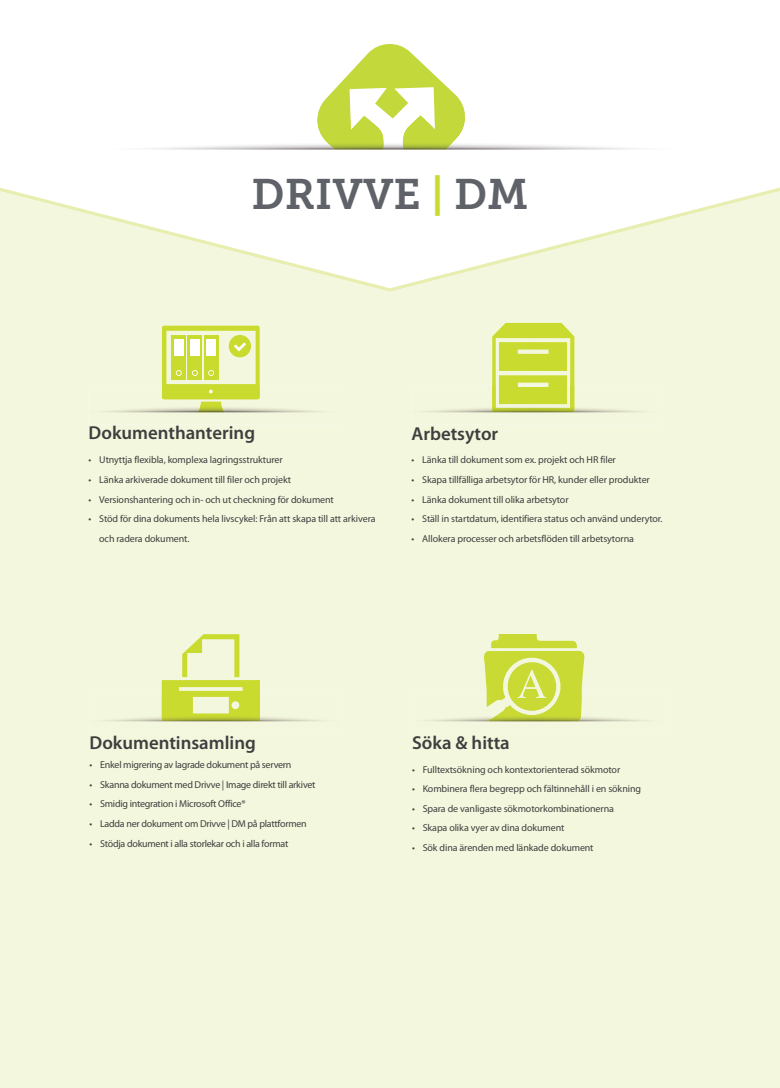
<style>
.page{position:relative;width:780px;height:1088px;background:#fff}
.page>*{position:absolute;margin:0;border:0;box-sizing:border-box;transform-origin:0 0}
.t1{font:42.5px "Museo Slab 700";color:#5f6369}
.t2{font:600 18.75px "Myriad Pro";color:#3e3e3f}
.t3{font:10px/19.6px "Myriad Pro";letter-spacing:-.01em;color:#3e3e3f}
.s1{color:#cadb2f}
</style>
<div class="page">
<div style="left:0;top:191px;width:780px;height:897px;background:#f3f7dd"></div>
<svg style="left:317px;top:44px;width:148px;height:74px"></svg>
<img style="left:317px;top:118px;width:148px;height:31px">
<svg style="left:492px;top:323px;width:82px;height:62px;background:#d4e15a"></svg>
<img style="left:411px;top:385px;width:251px;height:39px">
<img style="left:492px;top:385px;width:82px;height:27px">
<img style="left:499px;top:385px;width:68px;height:19px">
<img style="left:89px;top:385px;width:252px;height:39px">
<svg style="left:162px;top:326px;width:98px;height:86px;background:#dce783"></svg>
<img style="left:197px;top:402px;width:27px;height:10px">
<svg style="left:483px;top:634px;width:102px;height:60px;background:#d4e161"></svg>
<img style="left:413px;top:694px;width:252px;height:39px">
<img style="left:486px;top:694px;width:95px;height:27px">
<svg style="left:162px;top:634px;width:98px;height:60px;background:#e6eea8"></svg>
<img style="left:91px;top:694px;width:252px;height:39px">
<img style="left:162px;top:694px;width:98px;height:27px">
<h1 class="t1" style="left:251px;top:170px;width:278px">DRIVVE <span class="s1">|</span> DM</h1>
<h2 class="t2" style="left:89px;top:423px;width:168px">Dokumenthantering</h2>
<p class="t3" style="left:89px;top:450px;width:196px">• Utnyttja flexibla, komplexa lagringsstrukturer</p>
<p class="t3" style="left:89px;top:470px;width:204px">• Länka arkiverade dokument till filer och projekt</p>
<p class="t3" style="left:89px;top:489px;width:247px">• Versionshantering och in- och ut checkning för dokument</p>
<p class="t3" style="left:99px;top:509px;width:278px;text-indent:-11px">• Stöd för dina dokuments hela livscykel: Från att skapa till att arkivera och radera dokument.</p>
<h2 class="t2" style="left:411px;top:423px;width:88px">Arbetsytor</h2>
<p class="t3" style="left:411px;top:450px;width:206px">• Länka till dokument som ex. projekt och HR filer</p>
<p class="t3" style="left:411px;top:470px;width:240px">• Skapa tillfälliga arbetsytor för HR, kunder eller produkter</p>
<p class="t3" style="left:411px;top:490px;width:158px">• Länka dokument till olika arbetsytor</p>
<p class="t3" style="left:411px;top:509px;width:252px">• Ställ in startdatum, identifiera status och använd underytor.</p>
<p class="t3" style="left:411px;top:529px;width:224px">• Allokera processer och arbetsflöden till arbetsytorna</p>
<h2 class="t2" style="left:89px;top:732px;width:168px">Dokumentinsamling</h2>
<p class="t3" style="left:89px;top:755px;width:203px">• Enkel migrering av lagrade dokument på servern</p>
<p class="t3" style="left:89px;top:775px;width:227px">• Skanna dokument med Drivve | Image direkt till arkivet</p>
<p class="t3" style="left:89px;top:794px;width:157px">• Smidig integration i Microsoft Office®</p>
<p class="t3" style="left:89px;top:814px;width:219px">• Ladda ner dokument om Drivve | DM på plattformen</p>
<p class="t3" style="left:89px;top:833px;width:200px">• Stödja dokument i alla storlekar och i alla format</p>
<h2 class="t2" style="left:412px;top:732px;width:99px">Söka &amp; hitta</h2>
<p class="t3" style="left:412px;top:759px;width:210px">• Fulltextsökning och kontextorienterad sökmotor</p>
<p class="t3" style="left:412px;top:779px;width:230px">• Kombinera flera begrepp och fältinnehåll i en sökning</p>
<p class="t3" style="left:412px;top:799px;width:203px">• Spara de vanligaste sökmotorkombinationerna</p>
<p class="t3" style="left:412px;top:818px;width:154px">• Skapa olika vyer av dina dokument</p>
<p class="t3" style="left:412px;top:838px;width:183px">• Sök dina ärenden med länkade dokument</p>
</div>
